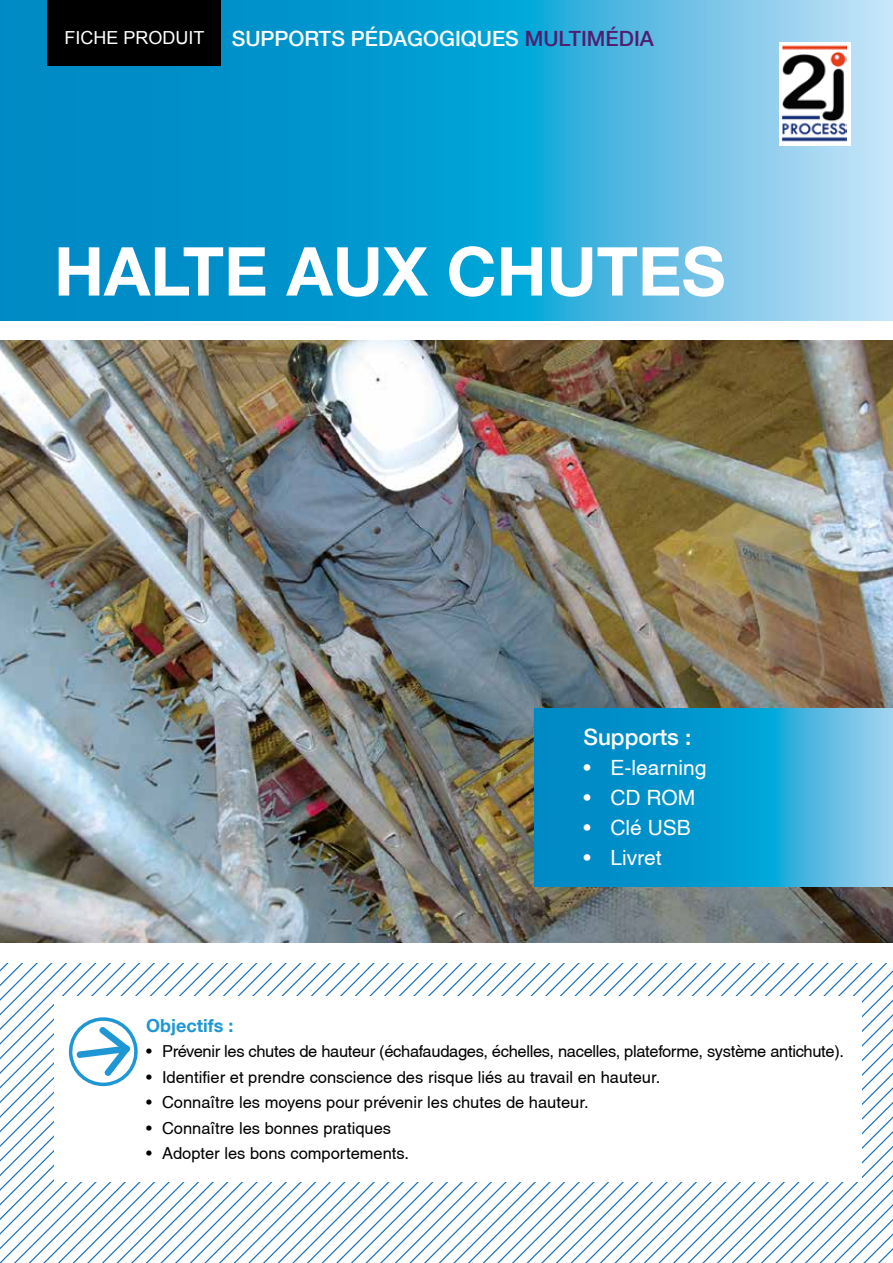
<style>
.page{position:relative;width:893px;height:1263px;background:#fff}
.page>*{position:absolute;margin:0;border:0;box-sizing:border-box;transform-origin:0 0}
.t1{font:700 67.5px "Helvetica Neue LT Com";color:#fff}
.t2{font:500 22.5px "Helvetica Neue LT Com";color:#fff}
.t3{font:21px "Helvetica";color:#fff}
.t4{font:500 21px "Helvetica Neue LT Com";color:#fff}
.t5{font:18px "Arial";color:#fff}
.t6{font:700 18px "Helvetica Neue LT Com";color:#1f97d4}
.t7{font:16.5px "Helvetica";color:#000}
.t8{font:16.5px "Helvetica";letter-spacing:-.02em;color:#000}
.s1{color:#501e70}
</style>
<div class="page">
<svg style="left:0;top:963px;width:888px;height:7px"></svg>
<svg style="left:0;top:970px;width:893px;height:15px"></svg>
<svg style="left:0;top:985px;width:893px;height:15px"></svg>
<svg style="left:0;top:1175px;width:893px;height:15px"></svg>
<svg style="left:0;top:1190px;width:893px;height:14px"></svg>
<svg style="left:0;top:1204px;width:893px;height:15px"></svg>
<svg style="left:0;top:1219px;width:893px;height:44px"></svg>
<img style="left:0;top:340px;width:893px;height:603px">
<svg style="left:0;top:0;width:893px;height:320px;background:#2ea8d7"></svg>
<div style="left:779px;top:43px;width:71px;height:103px;background:#fff"></div>
<img style="left:782px;top:45px;width:65px;height:97px">
<div style="left:48px;top:0;width:173px;height:65px;background:#000"></div>
<div style="left:54px;top:996px;width:808px;height:186px;background:#fff"></div>
<svg style="left:68px;top:1017px;width:70px;height:69px"></svg>
<svg style="left:534px;top:708px;width:359px;height:179px;background:#20a2d4"></svg>
<p class="t5" style="left:65px;top:25px;width:142px">FICHE PRODUIT</p>
<p class="t4" style="left:232px;top:26px;width:424px">SUPPORTS PÉDAGOGIQUES <span class="s1">MULTIMÉDIA</span></p>
<h1 class="t1" style="left:54px;top:229px;width:673px">HALTE AUX CHUTES</h1>
<h2 class="t2" style="left:583px;top:724px;width:109px">Supports :</h2>
<p class="t3" style="left:583px;top:756px;width:125px">• E-learning</p>
<p class="t3" style="left:583px;top:786px;width:113px">• CD ROM</p>
<p class="t3" style="left:583px;top:816px;width:109px">• Clé USB</p>
<p class="t3" style="left:583px;top:846px;width:80px">• Livret</p>
<p class="t6" style="left:146px;top:1014px;width:89px">Objectifs :</p>
<p class="t8" style="left:146px;top:1042px;width:699px">• Prévenir les chutes de hauteur (échafaudages, échelles, nacelles, plateforme, système antichute).</p>
<p class="t7" style="left:146px;top:1067px;width:516px">• Identifier et prendre conscience des risque liés au travail en hauteur.</p>
<p class="t7" style="left:146px;top:1093px;width:444px">• Connaître les moyens pour prévenir les chutes de hauteur.</p>
<p class="t7" style="left:146px;top:1118px;width:246px">• Connaître les bonnes pratiques</p>
<p class="t7" style="left:146px;top:1144px;width:264px">• Adopter les bons comportements.</p>
</div>
